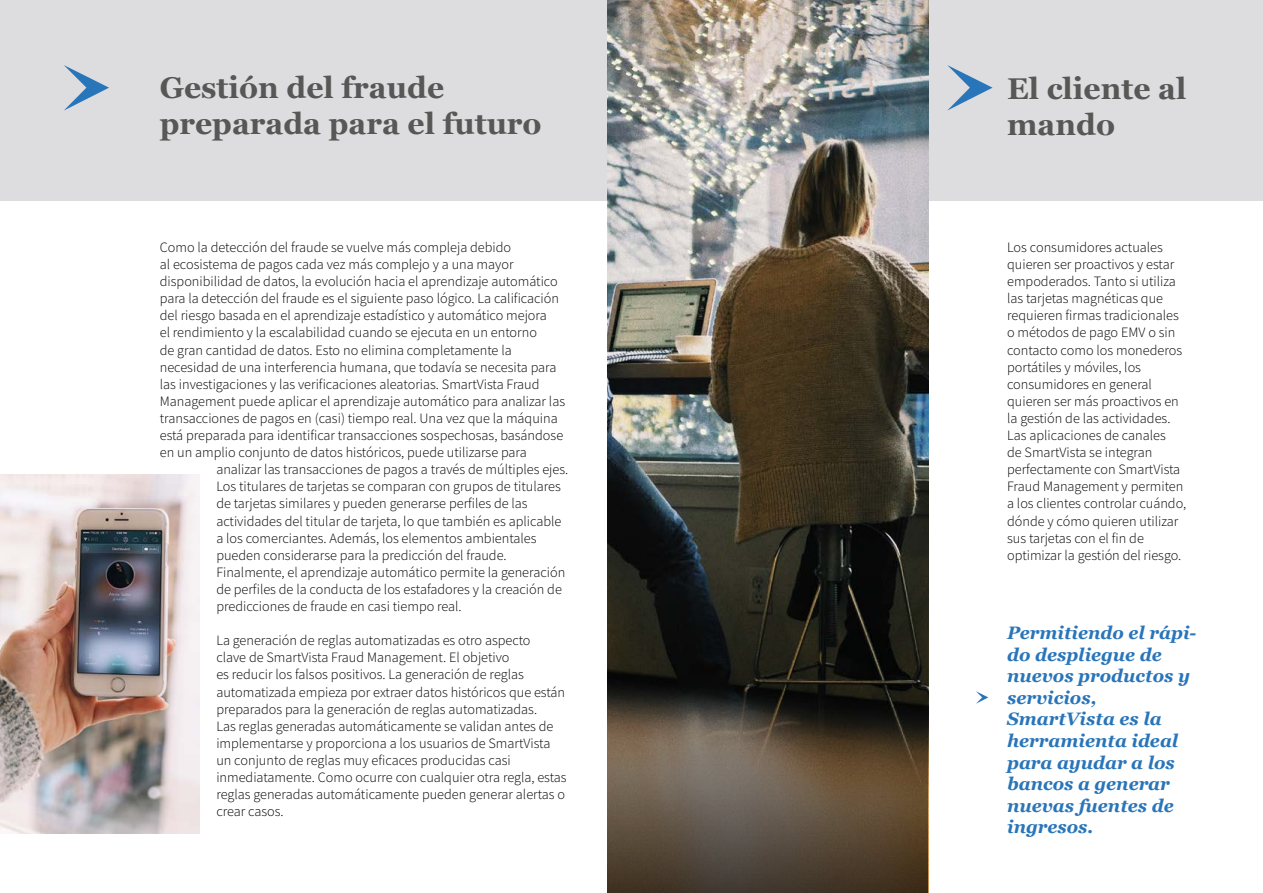
<style>
.page{position:relative;width:1263px;height:893px;background:#fff}
.page>*{position:absolute;margin:0;border:0;box-sizing:border-box;transform-origin:0 0}
.t1{font:700 30px/36px "Georgia";color:#575756}
.t2{font:italic 700 18px/21.6px "Georgia";color:#2975ba}
.t3{font:300 14.25px/17.1px "Source Sans Pro";color:#000}
</style>
<div class="page">
<div style="left:0;top:0;width:1263px;height:201px;background:#dddddf"></div>
<img style="left:607px;top:0;width:321px;height:576px">
<svg style="left:607px;top:576px;width:321px;height:317px;background:#3f382c"></svg>
<svg style="left:976px;top:691px;width:12px;height:13px"></svg>
<img style="left:0;top:474px;width:199px;height:359px">
<svg style="left:947px;top:65px;width:45px;height:46px"></svg>
<svg style="left:64px;top:65px;width:45px;height:46px"></svg>
<h1 class="t1" style="left:160px;top:68px;width:383px">Gestión del fraude preparada para el futuro</h1>
<p class="t3" style="left:160px;top:239px;width:407px">Como la detección del fraude se vuelve más compleja debido<br>al ecosistema de pagos cada vez más complejo y a una mayor disponibilidad de datos, la evolución hacia el aprendizaje automático para la detección del fraude es el siguiente paso lógico. La calificación del riesgo basada en el aprendizaje estadístico y automático mejora<br>el rendimiento y la escalabilidad cuando se ejecuta en un entorno<br>de gran cantidad de datos. Esto no elimina completamente la necesidad de una interferencia humana, que todavía se necesita para las investigaciones y las verificaciones aleatorias. SmartVista Fraud Management puede aplicar el aprendizaje automático para analizar las transacciones de pagos en (casi) tiempo real. Una vez que la máquina está preparada para identificar transacciones sospechosas, basándose en un amplio conjunto de datos históricos, puede utilizarse para</p>
<p class="t3" style="left:216px;top:461px;width:353px">analizar las transacciones de pagos a través de múltiples ejes.<br>Los titulares de tarjetas se comparan con grupos de titulares de tarjetas similares y pueden generarse perfiles de las actividades del titular de tarjeta, lo que también es aplicable a los comerciantes. Además, los elementos ambientales pueden considerarse para la predicción del fraude.<br>Finalmente, el aprendizaje automático permite la generación de perfiles de la conducta de los estafadores y la creación de predicciones de fraude en casi tiempo real.</p>
<p class="t3" style="left:216px;top:632px;width:352px">La generación de reglas automatizadas es otro aspecto<br>clave de SmartVista Fraud Management. El objetivo<br>es reducir los falsos positivos. La generación de reglas automatizada empieza por extraer datos históricos que están preparados para la generación de reglas automatizadas.<br>Las reglas generadas automáticamente se validan antes de implementarse y proporciona a los usuarios de SmartVista un conjunto de reglas muy eficaces producidas casi inmediatamente. Como ocurre con cualquier otra regla, estas reglas generadas automáticamente pueden generar alertas o crear casos.</p>
<h1 class="t1" style="left:1007px;top:69px;width:181px">El cliente al mando</h1>
<p class="t3" style="left:1007px;top:239px;width:181px">Los consumidores actuales quieren ser proactivos y estar empoderados. Tanto si utiliza las tarjetas magnéticas que requieren firmas tradicionales o métodos de pago EMV o sin contacto como los monederos portátiles y móviles, los consumidores en general quieren ser más proactivos en la gestión de las actividades.<br>Las aplicaciones de canales<br>de SmartVista se integran perfectamente con SmartVista<br>Fraud Management y permiten a los clientes controlar cuándo, dónde y cómo quieren utilizar sus tarjetas con el fin de optimizar la gestión del riesgo.</p>
<p class="t2" style="left:1007px;top:621px;width:191px">Permitiendo el rápi&shy;do despliegue de nuevos productos y servicios,<br>SmartVista es la herramienta ideal para ayudar a los bancos a generar nuevas fuentes de ingresos.</p>
</div>
